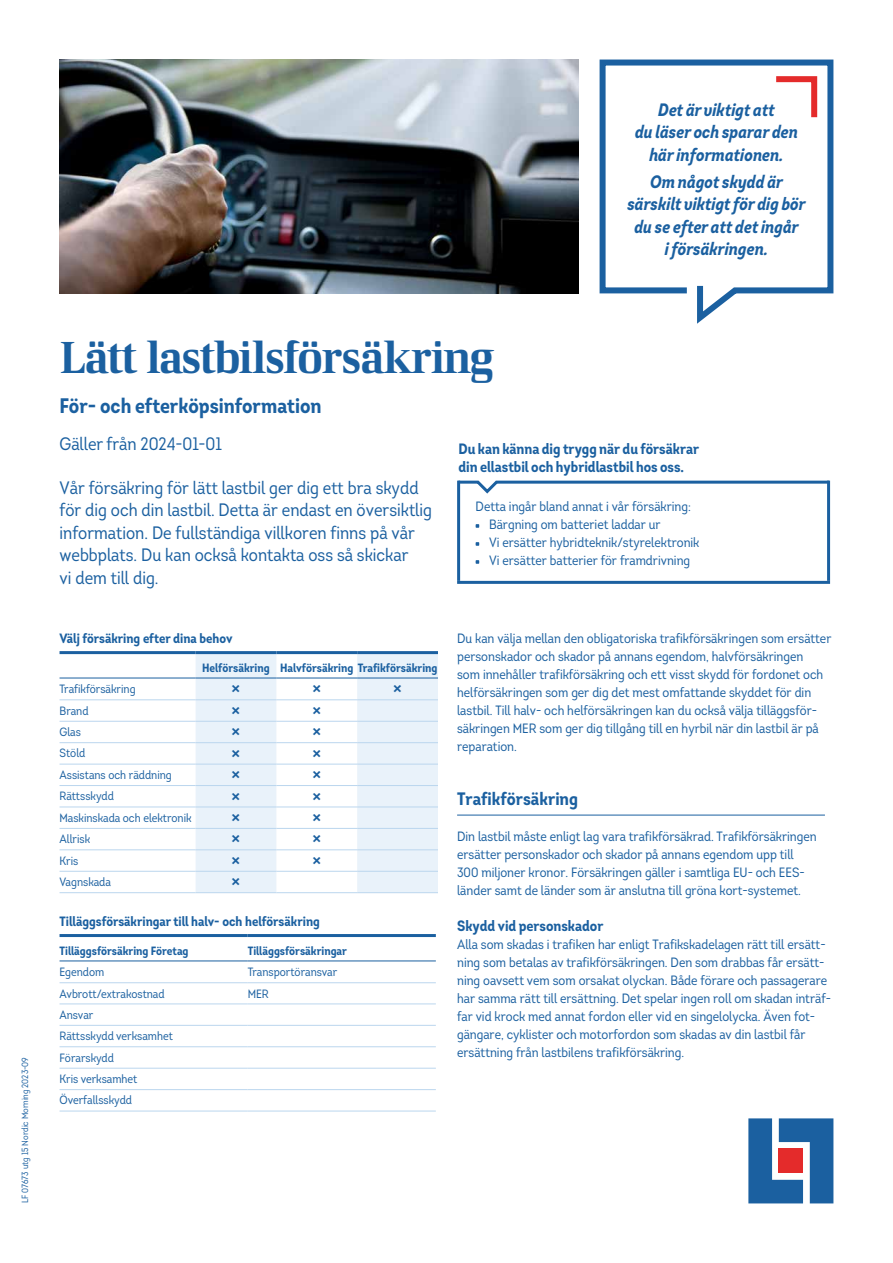
<style>
.page{position:relative;width:893px;height:1263px;background:#fff}
.page>*{position:absolute;margin:0;border:0;box-sizing:border-box;transform-origin:0 0}
.t1{font:45px "LF Rubrik 2";letter-spacing:-.03em;color:#1b60a0}
.t2{font:700 21px "Intro Cond UDP";color:#1b60a0}
.t3{font:18px/22.5px "Intro Cond UDP";color:#1b60a0}
.t4{font:italic 700 18px/22.5px "Intro Cond UDP";color:#1b60a0;text-align:center}
.t5{font:700 18px "Intro Cond UDP";color:#1b60a0}
.t6{font:700 15px/18px "Intro Cond UDP";color:#1b60a0}
.t7{font:13.5px/18px "Intro Cond UDP";color:#1b60a0}
.t8{font:700 13.5px "Intro Cond UDP";color:#1b60a0}
.t9{font:12px/21.5px "Intro Cond UDP";color:#1b60a0}
.t10{font:700 12px "Intro Cond UDP";color:#1b60a0}
.t11{font:9px "Intro Cond UDP";color:#1b60a0}
</style>
<div class="page">
<svg style="left:748px;top:1118px;width:85px;height:85px;background:#457bb0"></svg>
<div style="left:779px;top:1149px;width:24px;height:24px;background:#e42b2b"></div>
<hr style="left:457px;top:815px;width:368px;height:1px;background:#1b60a0">
<img style="left:60px;top:60px;width:518px;height:233px">
<svg style="left:599px;top:59px;width:235px;height:265px"></svg>
<svg style="left:770px;top:73px;width:50px;height:50px"></svg>
<svg style="left:196px;top:654px;width:242px;height:238px;fill:#e9f2fa"></svg>
<hr style="left:196px;top:699px;width:80px;height:1px;background:#bbd6ee">
<hr style="left:276px;top:699px;width:81px;height:1px;background:#bbd6ee">
<hr style="left:357px;top:699px;width:81px;height:1px;background:#bbd6ee">
<hr style="left:60px;top:721px;width:136px;height:1px;background:#bbd6ee">
<hr style="left:196px;top:721px;width:80px;height:1px;background:#bbd6ee">
<hr style="left:276px;top:721px;width:81px;height:1px;background:#bbd6ee">
<hr style="left:357px;top:721px;width:81px;height:1px;background:#bbd6ee">
<hr style="left:196px;top:742px;width:80px;height:1px;background:#bbd6ee">
<hr style="left:276px;top:742px;width:81px;height:1px;background:#bbd6ee">
<hr style="left:357px;top:742px;width:81px;height:1px;background:#bbd6ee">
<hr style="left:60px;top:764px;width:136px;height:1px;background:#bbd6ee">
<hr style="left:196px;top:764px;width:80px;height:1px;background:#bbd6ee">
<hr style="left:276px;top:764px;width:81px;height:1px;background:#bbd6ee">
<hr style="left:357px;top:764px;width:81px;height:1px;background:#bbd6ee">
<hr style="left:60px;top:785px;width:136px;height:1px;background:#bbd6ee">
<hr style="left:196px;top:785px;width:80px;height:1px;background:#bbd6ee">
<hr style="left:276px;top:785px;width:81px;height:1px;background:#bbd6ee">
<hr style="left:357px;top:785px;width:81px;height:1px;background:#bbd6ee">
<hr style="left:60px;top:807px;width:136px;height:1px;background:#bbd6ee">
<hr style="left:196px;top:807px;width:80px;height:1px;background:#bbd6ee">
<hr style="left:276px;top:807px;width:81px;height:1px;background:#bbd6ee">
<hr style="left:357px;top:807px;width:81px;height:1px;background:#bbd6ee">
<hr style="left:60px;top:828px;width:136px;height:1px;background:#bbd6ee">
<hr style="left:196px;top:828px;width:80px;height:1px;background:#bbd6ee">
<hr style="left:276px;top:828px;width:81px;height:1px;background:#bbd6ee">
<hr style="left:357px;top:828px;width:81px;height:1px;background:#bbd6ee">
<hr style="left:60px;top:849px;width:136px;height:1px;background:#bbd6ee">
<hr style="left:196px;top:849px;width:80px;height:1px;background:#bbd6ee">
<hr style="left:276px;top:849px;width:81px;height:1px;background:#bbd6ee">
<hr style="left:357px;top:849px;width:81px;height:1px;background:#bbd6ee">
<hr style="left:60px;top:871px;width:136px;height:1px;background:#bbd6ee">
<hr style="left:196px;top:871px;width:80px;height:1px;background:#bbd6ee">
<hr style="left:276px;top:871px;width:81px;height:1px;background:#bbd6ee">
<hr style="left:357px;top:871px;width:81px;height:1px;background:#bbd6ee">
<hr style="left:60px;top:892px;width:136px;height:1px;background:#bbd6ee">
<hr style="left:196px;top:892px;width:80px;height:1px;background:#bbd6ee">
<hr style="left:276px;top:892px;width:81px;height:1px;background:#bbd6ee">
<hr style="left:357px;top:892px;width:81px;height:1px;background:#bbd6ee">
<hr style="left:60px;top:699px;width:136px;height:1px;background:#bbd6ee">
<hr style="left:60px;top:651px;width:136px;height:3px;background:#1b60a0">
<hr style="left:196px;top:651px;width:80px;height:3px;background:#1b60a0">
<hr style="left:276px;top:651px;width:81px;height:3px;background:#1b60a0">
<hr style="left:357px;top:651px;width:81px;height:3px;background:#1b60a0">
<hr style="left:60px;top:678px;width:136px;height:1px;background:#1b60a0">
<hr style="left:196px;top:678px;width:80px;height:1px;background:#1b60a0">
<hr style="left:276px;top:678px;width:81px;height:1px;background:#1b60a0">
<hr style="left:357px;top:678px;width:81px;height:1px;background:#1b60a0">
<hr style="left:60px;top:742px;width:136px;height:1px;background:#bbd6ee">
<hr style="left:60px;top:1004px;width:188px;height:1px;background:#bbd6ee">
<hr style="left:248px;top:1004px;width:188px;height:1px;background:#bbd6ee">
<hr style="left:60px;top:1046px;width:188px;height:1px;background:#bbd6ee">
<hr style="left:248px;top:1046px;width:188px;height:1px;background:#bbd6ee">
<hr style="left:60px;top:1068px;width:188px;height:1px;background:#bbd6ee">
<hr style="left:248px;top:1068px;width:188px;height:1px;background:#bbd6ee">
<hr style="left:60px;top:1089px;width:188px;height:1px;background:#bbd6ee">
<hr style="left:248px;top:1089px;width:188px;height:1px;background:#bbd6ee">
<hr style="left:60px;top:1111px;width:188px;height:1px;background:#bbd6ee">
<hr style="left:248px;top:1111px;width:188px;height:1px;background:#bbd6ee">
<hr style="left:60px;top:982px;width:188px;height:1px;background:#bbd6ee">
<hr style="left:248px;top:982px;width:188px;height:1px;background:#bbd6ee">
<hr style="left:60px;top:934px;width:188px;height:3px;background:#1b60a0">
<hr style="left:248px;top:934px;width:188px;height:3px;background:#1b60a0">
<hr style="left:60px;top:960px;width:188px;height:1px;background:#1b60a0">
<hr style="left:248px;top:960px;width:188px;height:1px;background:#1b60a0">
<hr style="left:60px;top:1025px;width:188px;height:1px;background:#bbd6ee">
<hr style="left:248px;top:1025px;width:188px;height:1px;background:#bbd6ee">
<hr style="left:457px;top:481px;width:3px;height:100px;background:#1b60a0">
<hr style="left:827px;top:481px;width:3px;height:100px;background:#1b60a0">
<hr style="left:457px;top:581px;width:373px;height:3px;background:#1b60a0">
<svg style="left:476px;top:524px;width:3px;height:4px"></svg>
<svg style="left:476px;top:542px;width:3px;height:4px"></svg>
<svg style="left:476px;top:560px;width:3px;height:4px"></svg>
<svg style="left:457px;top:480px;width:374px;height:16px"></svg>
<svg style="left:232px;top:685px;width:8px;height:8px"></svg>
<svg style="left:313px;top:685px;width:7px;height:8px"></svg>
<svg style="left:394px;top:685px;width:7px;height:8px"></svg>
<svg style="left:232px;top:707px;width:8px;height:7px"></svg>
<svg style="left:313px;top:707px;width:7px;height:7px"></svg>
<svg style="left:232px;top:728px;width:8px;height:8px"></svg>
<svg style="left:313px;top:728px;width:7px;height:8px"></svg>
<svg style="left:232px;top:750px;width:8px;height:7px"></svg>
<svg style="left:313px;top:750px;width:7px;height:7px"></svg>
<svg style="left:232px;top:771px;width:8px;height:7px"></svg>
<svg style="left:313px;top:771px;width:7px;height:7px"></svg>
<svg style="left:232px;top:792px;width:8px;height:8px"></svg>
<svg style="left:313px;top:792px;width:7px;height:8px"></svg>
<svg style="left:232px;top:814px;width:8px;height:7px"></svg>
<svg style="left:313px;top:814px;width:7px;height:7px"></svg>
<svg style="left:232px;top:835px;width:8px;height:8px"></svg>
<svg style="left:313px;top:835px;width:7px;height:8px"></svg>
<svg style="left:232px;top:857px;width:8px;height:7px"></svg>
<svg style="left:313px;top:857px;width:7px;height:7px"></svg>
<svg style="left:232px;top:878px;width:8px;height:8px"></svg>
<h3 class="t4" style="left:635px;top:98px;width:165px">Det är viktigt att<br>du läser och sparar den här informationen.</h3>
<h3 class="t4" style="left:627px;top:170px;width:180px">Om något skydd är särskilt viktigt för dig bör du se efter att det ingår<br>i försäkringen.</h3>
<p class="t11" style="left:19px;top:1203px;width:147px;rotate:-90deg">LF 07673 utg 15 Nordic Morning 2023-09</p>
<h1 class="t1" style="left:60px;top:329px;width:436px">Lätt lastbilsförsäkring</h1>
<h2 class="t2" style="left:60px;top:392px;width:264px">För- och efterköpsinformation</h2>
<h3 class="t3" style="left:60px;top:432px;width:164px">Gäller från 2024-01-01</h3>
<h3 class="t3" style="left:60px;top:476px;width:374px">Vår försäkring för lätt lastbil ger dig ett bra skydd för dig och din lastbil. Detta är endast en översiktlig information. De fullständiga villkoren finns på vår webbplats. Du kan också kontakta oss så skickar<br>vi dem till dig.</h3>
<p class="t8" style="left:60px;top:629px;width:174px">Välj försäkring efter dina behov</p>
<p class="t10" style="left:202px;top:660px;width:237px">Helförsäkring Halvförsäkring Trafikförsäkring</p>
<p class="t9" style="left:60px;top:678px;width:134px">Trafikförsäkring<br>Brand<br>Glas<br>Stöld<br>Assistans och räddning<br>Rättsskydd<br>Maskinskada och elektronik<br>Allrisk<br>Kris<br>Vagnskada</p>
<p class="t8" style="left:60px;top:912px;width:262px">Tilläggsförsäkringar till halv- och helförsäkring</p>
<p class="t10" style="left:60px;top:943px;width:131px">Tilläggsförsäkring Företag</p>
<p class="t10" style="left:248px;top:943px;width:101px">Tilläggsförsäkringar</p>
<p class="t9" style="left:60px;top:961px;width:46px">Egendom</p>
<p class="t9" style="left:248px;top:961px;width:91px">Transportöransvar</p>
<p class="t9" style="left:60px;top:982px;width:107px">Avbrott/extrakostnad</p>
<p class="t9" style="left:248px;top:982px;width:23px">MER</p>
<p class="t9" style="left:60px;top:1004px;width:115px">Ansvar<br>Rättsskydd verksamhet<br>Förarskydd<br>Kris verksamhet<br>Överfallsskydd</p>
<p class="t6" style="left:458px;top:439px;width:242px">Du kan känna dig trygg när du försäkrar din ellastbil och hybridlastbil hos oss.</p>
<p class="t7" style="left:489px;top:498px;width:212px;text-indent:-13px">Detta ingår bland annat i vår försäkring:<br>Bärgning om batteriet laddar ur<br>Vi ersätter hybridteknik/styrelektronik Vi ersätter batterier för framdrivning</p>
<p class="t7" style="left:457px;top:629px;width:376px">Du kan välja mellan den obligatoriska trafikförsäkringen som ersätter personskador och skador på annans egendom, halvförsäkringen<br>som innehåller trafikförsäkring och ett visst skydd för fordonet och helförsäkringen som ger dig det mest omfattande skyddet för din lastbil. Till halv- och helförsäkringen kan du också välja tilläggsför&shy;säkringen MER som ger dig tillgång till en hyrbil när din lastbil är på reparation.</p>
<h3 class="t5" style="left:457px;top:787px;width:122px">Trafikförsäkring</h3>
<p class="t7" style="left:457px;top:827px;width:361px">Din lastbil måste enligt lag vara trafikförsäkrad. Trafikförsäkringen ersätter personskador och skador på annans egendom upp till 300 miljoner kronor. Försäkringen gäller i samtliga EU- och EES&shy;länder samt de länder som är anslutna till gröna kort-systemet.</p>
<p class="t6" style="left:457px;top:917px;width:148px">Skydd vid personskador</p>
<p class="t7" style="left:457px;top:935px;width:375px">Alla som skadas i trafiken har enligt Trafikskadelagen rätt till ersätt&shy;ning som betalas av trafikförsäkringen. Den som drabbas får ersätt&shy;ning oavsett vem som orsakat olyckan. Både förare och passagerare har samma rätt till ersättning. Det spelar ingen roll om skadan inträf&shy;far vid krock med annat fordon eller vid en singelolycka. Även fot&shy;gängare, cyklister och motorfordon som skadas av din lastbil får ersättning från lastbilens trafikförsäkring.</p>
</div>
